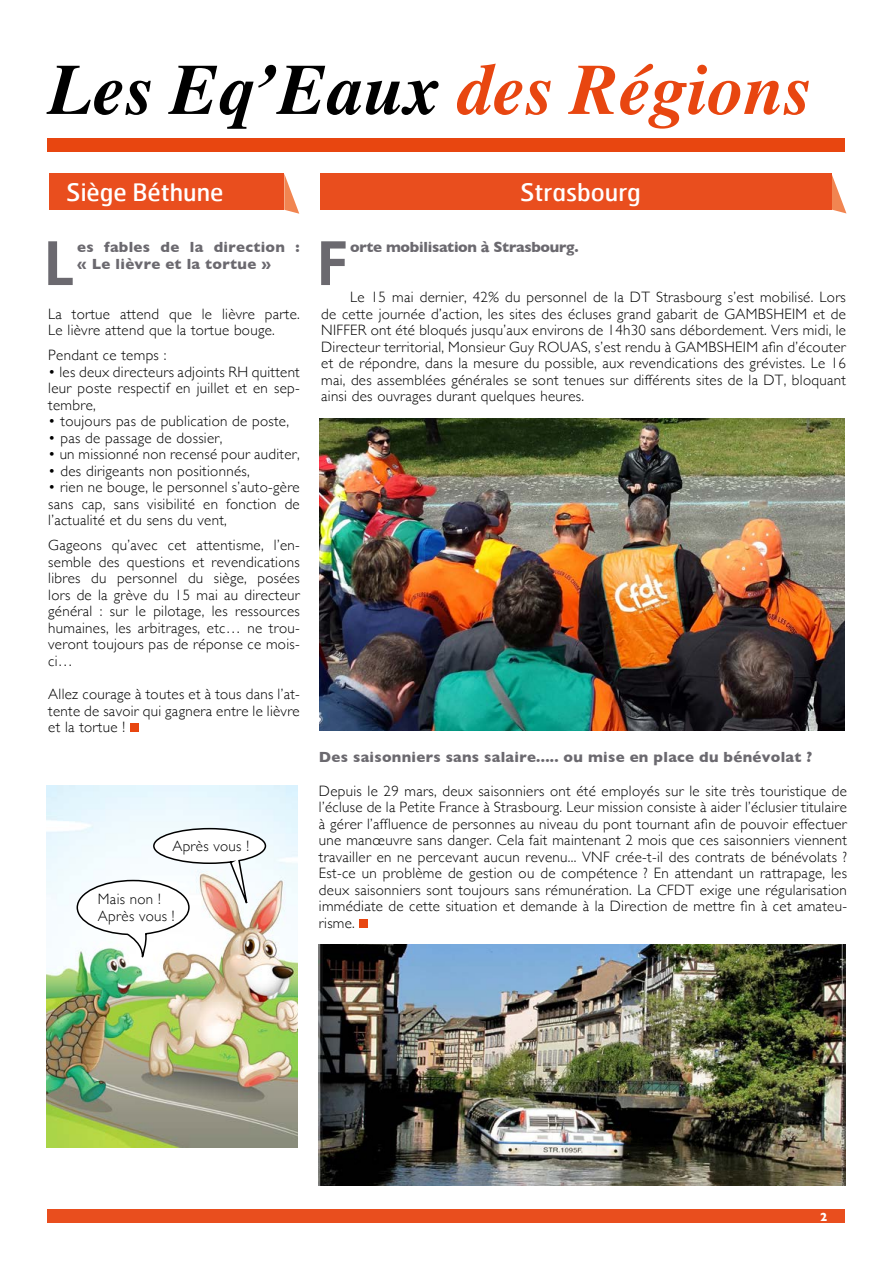
<style>
.page{position:relative;width:893px;height:1263px;background:#fff}
.page>*{position:absolute;margin:0;border:0;box-sizing:border-box;transform-origin:0 0}
.t1{font:italic 700 72px "Times";color:#000}
.t2{font:700 condensed 61.2px "Helvetica Neue LT Com";color:#6b696f}
.t3{font:24px "Hermes";color:#fff}
.t4{font:300 15px/16.5px "Gill Sans";letter-spacing:.02em;color:#000;text-align:justify}
.t5{font:700 15px/16.5px "Gill Sans";letter-spacing:.02em;color:#6b696f}
.t6{font:700 15px "Gill Sans";letter-spacing:-.02em;color:#6b696f}
.t7{font:700 12px "Gill Sans";color:#fff}
.s1{color:#e84610}
</style>
<div class="page">
<div style="left:48px;top:1209px;width:797px;height:14px;background:#e94e1e"></div>
<svg style="left:831px;top:173px;width:15px;height:40px"></svg>
<div style="left:320px;top:173px;width:511px;height:36px;background:#e94e1e"></div>
<div style="left:48px;top:138px;width:797px;height:14px;background:#e84610"></div>
<div style="left:360px;top:919px;width:8px;height:9px;background:#e84610"></div>
<svg style="left:284px;top:174px;width:15px;height:40px"></svg>
<div style="left:49px;top:174px;width:235px;height:36px;background:#e94e1e"></div>
<div style="left:130px;top:724px;width:8px;height:8px;background:#e84610"></div>
<img style="left:320px;top:419px;width:524px;height:312px">
<img style="left:319px;top:944px;width:526px;height:241px">
<img style="left:47px;top:785px;width:251px;height:362px">
<svg style="left:76px;top:827px;width:191px;height:130px"></svg>
<h1 class="t1" style="left:48px;top:22px;width:764px">Les Eq’Eaux <span class="s1">des Régions</span></h1>
<h3 class="t3" style="left:66px;top:177px;width:159px">Siège Béthune</h3>
<h2 class="t2" style="left:45px;top:227px;width:30px">L</h2>
<p class="t5" style="left:77px;top:238px;width:224px">es fables de la direction : « Le lièvre et la tortue »</p>
<p class="t4" style="left:48px;top:305px;width:253px">La tortue attend que le lièvre parte.<br>Le lièvre attend que la tortue bouge.</p>
<p class="t4" style="left:48px;top:346px;width:120px">Pendant ce temps :</p>
<p class="t4" style="left:48px;top:363px;width:253px">• les deux directeurs adjoints RH quittent leur poste respectif en juillet et en sep&shy;tembre,</p>
<p class="t4" style="left:48px;top:412px;width:242px">• toujours pas de publication de poste,</p>
<p class="t4" style="left:48px;top:429px;width:176px">• pas de passage de dossier,</p>
<p class="t4" style="left:48px;top:445px;width:253px">• un missionné non recensé pour auditer,</p>
<p class="t4" style="left:48px;top:462px;width:203px">• des dirigeants non positionnés,</p>
<p class="t4" style="left:48px;top:478px;width:253px">• rien ne bouge, le personnel s’auto-gère sans cap, sans visibilité en fonction de l’actualité et du sens du vent,</p>
<p class="t4" style="left:48px;top:536px;width:253px">Gageons qu’avec cet attentisme, l’en&shy;semble des questions et revendications libres du personnel du siège, posées lors de la grève du 15 mai au directeur général : sur le pilotage, les ressources humaines, les arbitrages, etc… ne trou&shy;veront toujours pas de réponse ce mois&shy;ci…</p>
<p class="t4" style="left:48px;top:685px;width:253px">Allez courage à toutes et à tous dans l’at&shy;tente de savoir qui gagnera entre le lièvre et la tortue !</p>
<p class="t4" style="left:172px;top:837px;width:78px">Après vous !</p>
<p class="t4" style="left:98px;top:890px;width:78px">Mais non !<br>Après vous !</p>
<h3 class="t3" style="left:520px;top:177px;width:122px">Strasbourg</h3>
<h2 class="t2" style="left:318px;top:227px;width:30px">F</h2>
<p class="t6" style="left:350px;top:235px;width:230px">orte mobilisation à Strasbourg.</p>
<p class="t4" style="left:321px;top:288px;width:526px;text-indent:29px">Le 15 mai dernier, 42% du personnel de la DT Strasbourg s’est mobilisé. Lors de cette journée d’action, les sites des écluses grand gabarit de GAMBSHEIM et de NIFFER ont été bloqués jusqu’aux environs de 14h30 sans débordement. Vers midi, le Directeur territorial, Monsieur Guy ROUAS, s’est rendu à GAMBSHEIM afin d’écouter et de répondre, dans la mesure du possible, aux revendications des grévistes. Le 16 mai, des assemblées générales se sont tenues sur différents sites de la DT, bloquant ainsi des ouvrages durant quelques heures.</p>
<p class="t5" style="left:319px;top:748px;width:495px">Des saisonniers sans salaire..... ou mise en place du bénévolat ?</p>
<p class="t4" style="left:319px;top:782px;width:530px">Depuis le 29 mars, deux saisonniers ont été employés sur le site très touristique de l’écluse de la Petite France à Strasbourg. Leur mission consiste à aider l’éclusier titulaire à gérer l’affluence de personnes au niveau du pont tournant afin de pouvoir effectuer une manœuvre sans danger. Cela fait maintenant 2 mois que ces saisonniers viennent travailler en ne percevant aucun revenu... VNF crée-t-il des contrats de bénévolats ?<br>Est-ce un problème de gestion ou de compétence ? En attendant un rattrapage, les deux saisonniers sont toujours sans rémunération. La CFDT exige une régularisation immédiate de cette situation et demande à la Direction de mettre fin à cet amateu&shy;risme.</p>
<p class="t7" style="left:820px;top:1207px;width:9px">2</p>
</div>
